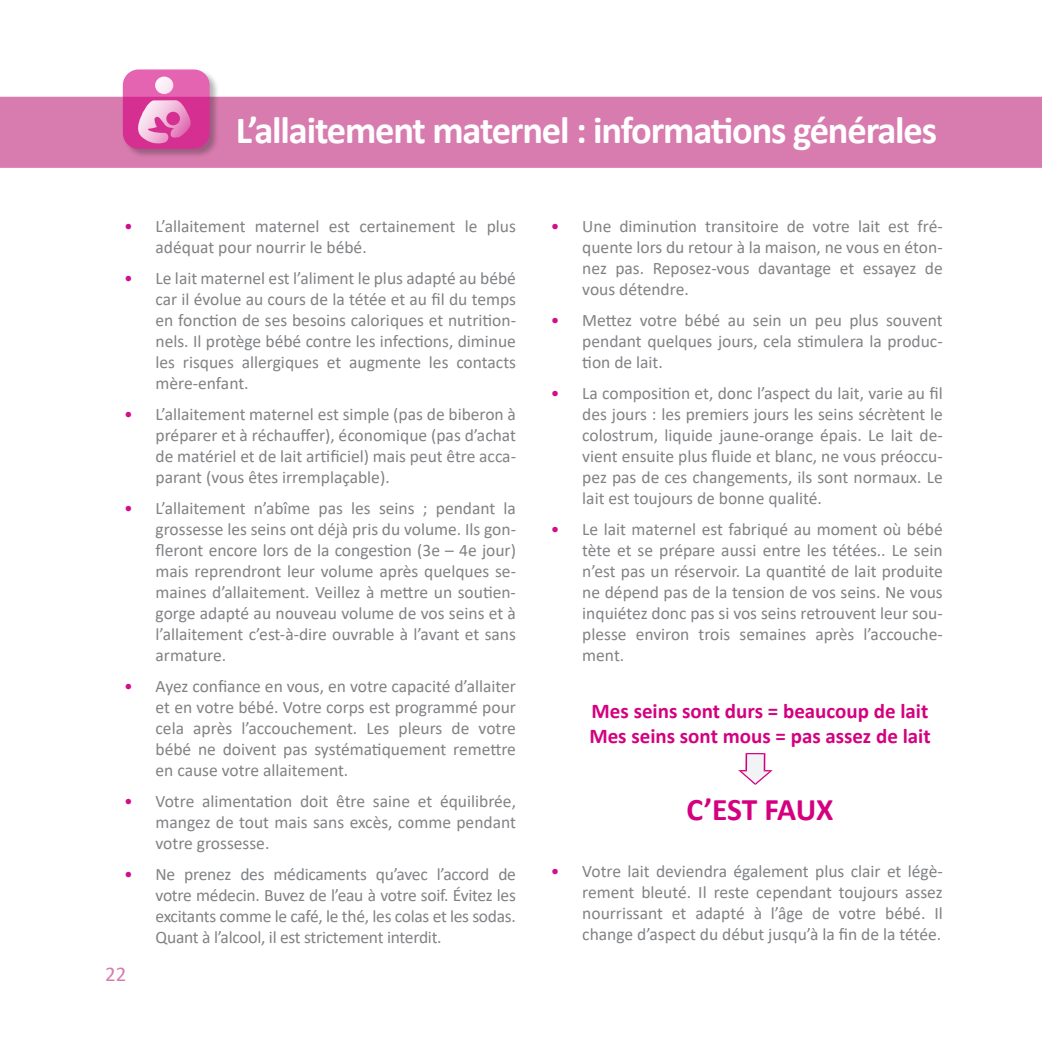
<style>
.page{position:relative;width:1042px;height:1042px;background:#fff}
.page>*{position:absolute;margin:0;border:0;box-sizing:border-box;transform-origin:0 0}
.t1{font:700 38.5px "Calibri";letter-spacing:-.03em;color:#fff}
.t2{font:700 31.5px "Calibri";letter-spacing:-.01em;color:#d4007f}
.t3{font:700 21px "Calibri";color:#d4007f}
.t4{font:21px "Calibri";color:#d87caf}
.t5{font:17.5px/21px "Calibri";color:#808285;text-align:justify}
.s1{color:#d20e8c}
</style>
<div class="page">
<div style="left:0;top:97px;width:1042px;height:71px;background:#d87caf"></div>
<div style="left:122px;top:69px;width:98px;height:90px;background:#231f20;opacity:.55"></div>
<svg style="left:124px;top:70px;width:85px;height:78px;background:#dd4ca2"></svg>
<div style="left:123px;top:69px;width:87px;height:80px;border:2px solid #d4007f;border-radius:15px"></div>
<div style="left:155px;top:77px;width:18px;height:17px;background:#fceef6;border-radius:50%"></div>
<svg style="left:136px;top:100px;width:55px;height:45px;background:#e47dba"></svg>
<svg style="left:738px;top:753px;width:35px;height:32px"></svg>
<p class="t1" style="left:236px;top:103px;width:703px">L’allaitement maternel : informations générales</p>
<p class="t5" style="left:156px;top:216px;width:362px;text-indent:-32px"><span class="s1">•</span> L’allaitement maternel est certainement le plus adéquat pour nourrir le bébé.</p>
<p class="t5" style="left:156px;top:268px;width:362px;text-indent:-32px"><span class="s1">•</span> Le lait maternel est l’aliment le plus adapté au bébé car il évolue au cours de la tétée et au fil du temps en fonction de ses besoins caloriques et nutrition&shy;nels. Il protège bébé contre les infections, diminue les risques allergiques et augmente les contacts mère-enfant.</p>
<p class="t5" style="left:156px;top:403px;width:362px;text-indent:-32px"><span class="s1">•</span> L’allaitement maternel est simple (pas de biberon à préparer et à réchauffer), économique (pas d’achat de matériel et de lait artificiel) mais peut être acca&shy;parant (vous êtes irremplaçable).</p>
<p class="t5" style="left:156px;top:497px;width:362px;text-indent:-32px"><span class="s1">•</span> L’allaitement n’abîme pas les seins ; pendant la grossesse les seins ont déjà pris du volume. Ils gon&shy;fleront encore lors de la congestion (3e – 4e jour) mais reprendront leur volume après quelques se&shy;maines d’allaitement. Veillez à mettre un soutien&shy;gorge adapté au nouveau volume de vos seins et à l’allaitement c’est-à-dire ouvrable à l’avant et sans armature.</p>
<p class="t5" style="left:156px;top:675px;width:362px;text-indent:-32px"><span class="s1">•</span> Ayez confiance en vous, en votre capacité d’allaiter et en votre bébé. Votre corps est programmé pour cela après l’accouchement. Les pleurs de votre bébé ne doivent pas systématiquement remettre en cause votre allaitement.</p>
<p class="t5" style="left:156px;top:790px;width:362px;text-indent:-32px"><span class="s1">•</span> Votre alimentation doit être saine et équilibrée, mangez de tout mais sans excès, comme pendant votre grossesse.</p>
<p class="t5" style="left:156px;top:863px;width:362px;text-indent:-32px"><span class="s1">•</span> Ne prenez des médicaments qu’avec l’accord de votre médecin. Buvez de l’eau à votre soif. Évitez les excitants comme le café, le thé, les colas et les sodas.<br>Quant à l’alcool, il est strictement interdit.</p>
<p class="t4" style="left:105px;top:959px;width:23px">22</p>
<p class="t5" style="left:582px;top:216px;width:362px;text-indent:-32px"><span class="s1">•</span> Une diminution transitoire de votre lait est fré&shy;quente lors du retour à la maison, ne vous en éton&shy;nez pas. Reposez-vous davantage et essayez de vous détendre.</p>
<p class="t5" style="left:582px;top:310px;width:362px;text-indent:-32px"><span class="s1">•</span> Mettez votre bébé au sein un peu plus souvent pendant quelques jours, cela stimulera la produc&shy;tion de lait.</p>
<p class="t5" style="left:582px;top:382px;width:362px;text-indent:-32px"><span class="s1">•</span> La composition et, donc l’aspect du lait, varie au fil des jours : les premiers jours les seins sécrètent le colostrum, liquide jaune-orange épais. Le lait de&shy;vient ensuite plus fluide et blanc, ne vous préoccu&shy;pez pas de ces changements, ils sont normaux. Le lait est toujours de bonne qualité.</p>
<p class="t5" style="left:582px;top:518px;width:362px;text-indent:-32px"><span class="s1">•</span> Le lait maternel est fabriqué au moment où bébé tète et se prépare aussi entre les tétées.. Le sein n’est pas un réservoir. La quantité de lait produite ne dépend pas de la tension de vos seins. Ne vous inquiétez donc pas si vos seins retrouvent leur sou&shy;plesse environ trois semaines après l’accouche&shy;ment.</p>
<p class="t3" style="left:591px;top:696px;width:338px">Mes seins sont durs = beaucoup de lait</p>
<p class="t3" style="left:589px;top:721px;width:343px">Mes seins sont mous = pas assez de lait</p>
<p class="t2" style="left:686px;top:787px;width:149px">C’EST FAUX</p>
<p class="t5" style="left:582px;top:860px;width:362px;text-indent:-32px"><span class="s1">•</span> Votre lait deviendra également plus clair et légè&shy;rement bleuté. Il reste cependant toujours assez nourrissant et adapté à l’âge de votre bébé. Il change d’aspect du début jusqu’à la fin de la tétée.</p>
</div>
